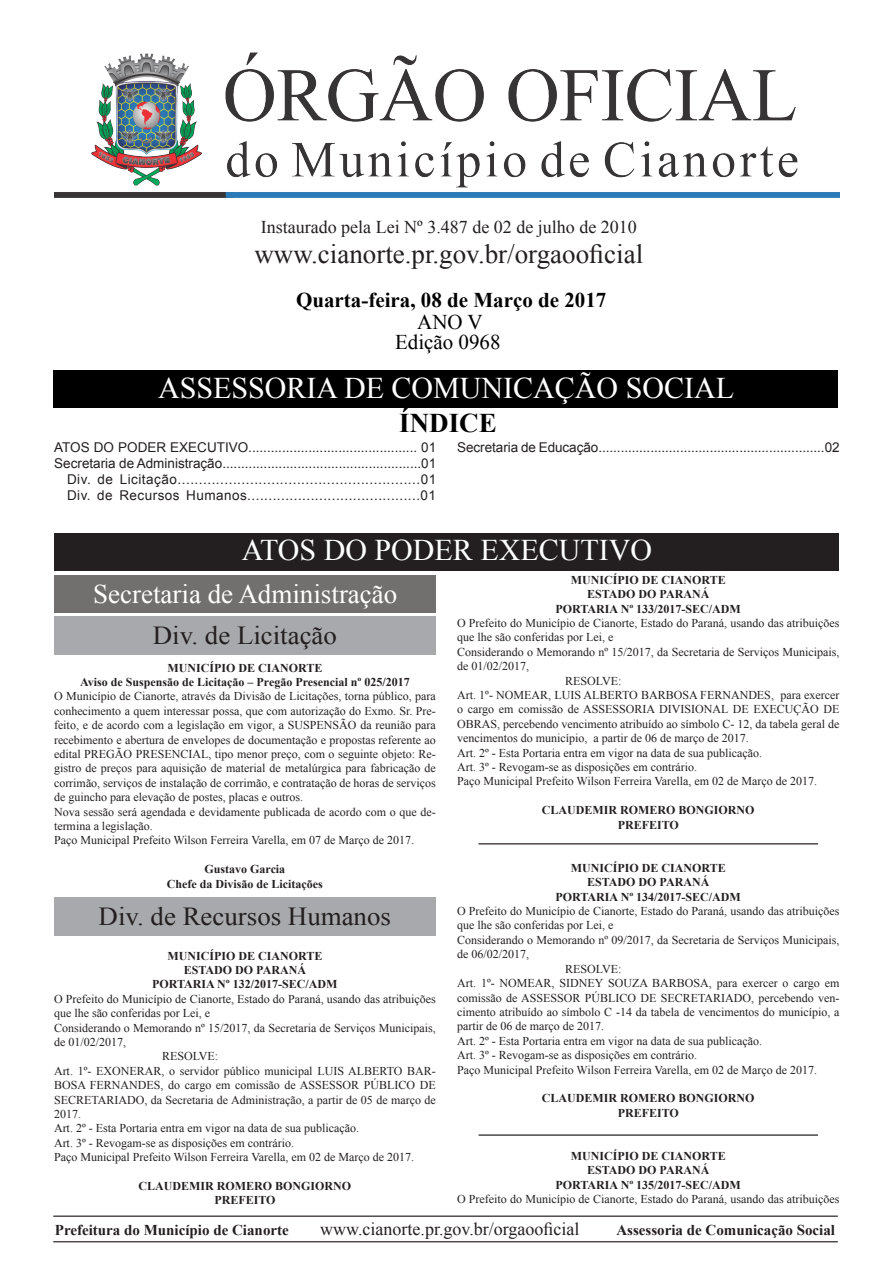
<style>
.page{position:relative;width:893px;height:1263px;background:#fff}
.page>*{position:absolute;margin:0;border:0;box-sizing:border-box;transform-origin:0 0}
.t1{font:30px "Times New Roman";color:#fff}
.t2{font:27px "Times New Roman";color:#231f20}
.t3{font:27px "Times New Roman";color:#fff}
.t4{font:700 27px "Times New Roman";color:#000}
.t5{font:25.95px "Times New Roman";color:#231f20}
.t6{font:700 21px "Times New Roman";color:#000}
.t7{font:21px "Times New Roman";color:#000}
.t8{font:18px "Times New Roman";color:#231f20}
.t9{font:700 15px "Times New Roman";color:#231f20}
.t10{font:13.5px "Arial";color:#231f20}
.t11{font:13.5px "Arial";letter-spacing:.04em;color:#231f20}
.t12{font:13.5px "Arial";letter-spacing:.035em;color:#231f20}
.t13{font:12px/14.4px "Times New Roman";color:#231f20}
.t14{font:700 12px "Times New Roman";color:#231f20}
</style>
<div class="page">
<hr style="left:53px;top:1215px;width:785px;height:2px;background:#4d4948">
<hr style="left:53px;top:1241px;width:785px;height:1px;background:#4d4948">
<div style="left:53px;top:370px;width:785px;height:38px;background:#000"></div>
<img style="left:54px;top:53px;width:785px;height:144px">
<div style="left:54px;top:533px;width:785px;height:37px;background:#231f20"></div>
<div style="left:54px;top:576px;width:382px;height:37px;background:#72706f"></div>
<div style="left:54px;top:616px;width:382px;height:39px;background:#a8a9ad"></div>
<div style="left:54px;top:897px;width:382px;height:39px;background:#a8a9ad"></div>
<hr style="left:479px;top:1134px;width:339px;height:2px;background:#4d4948">
<hr style="left:478px;top:843px;width:340px;height:1px;background:#4d4948">
<p class="t8" style="left:261px;top:215px;width:378px">Instaurado pela Lei Nº 3.487 de 02 de julho de 2010</p>
<p class="t2" style="left:254px;top:235px;width:390px">www.cianorte.pr.gov.br/orgaooficial</p>
<p class="t6" style="left:296px;top:285px;width:312px">Quarta-feira, 08 de Março de 2017</p>
<p class="t7" style="left:417px;top:308px;width:67px">ANO V</p>
<p class="t7" style="left:395px;top:328px;width:107px">Edição 0968</p>
<p class="t1" style="left:158px;top:368px;width:577px">ASSESSORIA DE COMUNICAÇÃO SOCIAL</p>
<p class="t10" style="left:54px;top:438px;width:383px">ATOS DO PODER EXECUTIVO............................................. 01</p>
<p class="t10" style="left:54px;top:454px;width:383px">Secretaria de Administração.....................................................01</p>
<p class="t11" style="left:67px;top:470px;width:371px">Div. de Licitação.........................................................01</p>
<p class="t12" style="left:67px;top:487px;width:370px">Div. de Recursos Humanos.........................................01</p>
<p class="t4" style="left:399px;top:404px;width:99px">ÍNDICE</p>
<p class="t10" style="left:457px;top:438px;width:384px">Secretaria de Educação.............................................................02</p>
<p class="t1" style="left:242px;top:530px;width:412px">ATOS DO PODER EXECUTIVO</p>
<p class="t1" style="left:241px;top:538px;width:412px">ATOS DO PODER EXECUTIVO</p>
<p class="t3" style="left:93px;top:576px;width:306px">Secretaria de Administração</p>
<p class="t5" style="left:153px;top:618px;width:186px">Div. de Licitação</p>
<p class="t14" style="left:167px;top:659px;width:156px">MUNICÍPIO DE CIANORTE</p>
<p class="t14" style="left:80px;top:674px;width:331px">Aviso de Suspensão de Licitação – Pregão Presencial nº 025/2017</p>
<p class="t13" style="left:54px;top:689px;width:383px;text-align:justify">O Município de Cianorte, através da Divisão de Licitações, torna público, para conhecimento a quem interessar possa, que com autorização do Exmo. Sr. Pre&shy;feito, e de acordo com a legislação em vigor, a SUSPENSÃO da reunião para recebimento e abertura de envelopes de documentação e propostas referente ao edital PREGÃO PRESENCIAL, tipo menor preço, com o seguinte objeto: Re&shy;gistro de preços para aquisição de material de metalúrgica para fabricação de corrimão, serviços de instalação de corrimão, e contratação de horas de serviços de guincho para elevação de postes, placas e outros.</p>
<p class="t13" style="left:54px;top:804px;width:383px">Nova sessão será agendada e devidamente publicada de acordo com o que de&shy;termina a legislação.</p>
<p class="t13" style="left:54px;top:833px;width:361px">Paço Municipal Prefeito Wilson Ferreira Varella, em 07 de Março de 2017.</p>
<p class="t14" style="left:205px;top:861px;width:82px">Gustavo Garcia</p>
<p class="t14" style="left:167px;top:875px;width:157px">Chefe da Divisão de Licitações</p>
<p class="t5" style="left:99px;top:899px;width:294px">Div. de Recursos Humanos</p>
<p class="t14" style="left:167px;top:947px;width:156px">MUNICÍPIO DE CIANORTE</p>
<p class="t14" style="left:184px;top:962px;width:124px">ESTADO DO PARANÁ</p>
<p class="t14" style="left:152px;top:976px;width:187px">PORTARIA Nº 132/2017-SEC/ADM</p>
<p class="t13" style="left:54px;top:991px;width:383px">O Prefeito do Município de Cianorte, Estado do Paraná, usando das atribuições que lhe são conferidas por Lei, e</p>
<p class="t13" style="left:54px;top:1020px;width:383px">Considerando o Memorando nº 15/2017, da Secretaria de Serviços Municipais, de 01/02/2017,</p>
<p class="t13" style="left:162px;top:1049px;width:58px">RESOLVE:</p>
<p class="t13" style="left:54px;top:1063px;width:383px;text-align:justify">Art. 1º- EXONERAR, o servidor público municipal LUIS ALBERTO BAR-BOSA FERNANDES, do cargo em comissão de ASSESSOR PÚBLICO DE SECRETARIADO, da Secretaria de Administração, a partir de 05 de março de 2017.</p>
<p class="t13" style="left:54px;top:1121px;width:306px">Art. 2º - Esta Portaria entra em vigor na data de sua publicação.</p>
<p class="t13" style="left:54px;top:1135px;width:242px">Art. 3º - Revogam-se as disposições em contrário.</p>
<p class="t13" style="left:54px;top:1150px;width:361px">Paço Municipal Prefeito Wilson Ferreira Varella, em 02 de Março de 2017.</p>
<p class="t14" style="left:139px;top:1178px;width:214px">CLAUDEMIR ROMERO BONGIORNO</p>
<p class="t14" style="left:214px;top:1192px;width:63px">PREFEITO</p>
<p class="t14" style="left:571px;top:571px;width:156px">MUNICÍPIO DE CIANORTE</p>
<p class="t14" style="left:587px;top:586px;width:124px">ESTADO DO PARANÁ</p>
<p class="t14" style="left:556px;top:600px;width:187px">PORTARIA Nº 133/2017-SEC/ADM</p>
<p class="t13" style="left:457px;top:616px;width:384px">O Prefeito do Município de Cianorte, Estado do Paraná, usando das atribuições que lhe são conferidas por Lei, e</p>
<p class="t13" style="left:457px;top:644px;width:384px">Considerando o Memorando nº 15/2017, da Secretaria de Serviços Municipais, de 01/02/2017,</p>
<p class="t13" style="left:565px;top:673px;width:58px">RESOLVE:</p>
<p class="t13" style="left:457px;top:688px;width:384px;text-align:justify">Art. 1º- NOMEAR, LUIS ALBERTO BARBOSA FERNANDES, para exercer o cargo em comissão de ASSESSORIA DIVISIONAL DE EXECUÇÃO DE OBRAS, percebendo vencimento atribuído ao símbolo C- 12, da tabela geral de vencimentos do município, a partir de 06 de março de 2017.</p>
<p class="t13" style="left:457px;top:745px;width:306px">Art. 2º - Esta Portaria entra em vigor na data de sua publicação.</p>
<p class="t13" style="left:457px;top:760px;width:242px">Art. 3º - Revogam-se as disposições em contrário.</p>
<p class="t13" style="left:457px;top:774px;width:361px">Paço Municipal Prefeito Wilson Ferreira Varella, em 02 de Março de 2017.</p>
<p class="t14" style="left:542px;top:802px;width:214px">CLAUDEMIR ROMERO BONGIORNO</p>
<p class="t14" style="left:618px;top:816px;width:63px">PREFEITO</p>
<p class="t14" style="left:571px;top:859px;width:156px">MUNICÍPIO DE CIANORTE</p>
<p class="t14" style="left:587px;top:874px;width:124px">ESTADO DO PARANÁ</p>
<p class="t14" style="left:556px;top:888px;width:187px">PORTARIA Nº 134/2017-SEC/ADM</p>
<p class="t13" style="left:457px;top:904px;width:384px">O Prefeito do Município de Cianorte, Estado do Paraná, usando das atribuições que lhe são conferidas por Lei, e</p>
<p class="t13" style="left:457px;top:932px;width:384px">Considerando o Memorando nº 09/2017, da Secretaria de Serviços Municipais, de 06/02/2017,</p>
<p class="t13" style="left:565px;top:961px;width:58px">RESOLVE:</p>
<p class="t13" style="left:457px;top:976px;width:384px;text-align:justify">Art. 1º- NOMEAR, SIDNEY SOUZA BARBOSA, para exercer o cargo em comissão de ASSESSOR PÚBLICO DE SECRETARIADO, percebendo ven&shy;cimento atribuído ao símbolo C -14 da tabela de vencimentos do município, a partir de 06 de março de 2017.</p>
<p class="t13" style="left:457px;top:1033px;width:306px">Art. 2º - Esta Portaria entra em vigor na data de sua publicação.</p>
<p class="t13" style="left:457px;top:1048px;width:242px">Art. 3º - Revogam-se as disposições em contrário.</p>
<p class="t13" style="left:457px;top:1062px;width:361px">Paço Municipal Prefeito Wilson Ferreira Varella, em 02 de Março de 2017.</p>
<p class="t14" style="left:542px;top:1090px;width:214px">CLAUDEMIR ROMERO BONGIORNO</p>
<p class="t14" style="left:618px;top:1104px;width:63px">PREFEITO</p>
<p class="t14" style="left:571px;top:1147px;width:156px">MUNICÍPIO DE CIANORTE</p>
<p class="t14" style="left:587px;top:1162px;width:124px">ESTADO DO PARANÁ</p>
<p class="t14" style="left:556px;top:1176px;width:187px">PORTARIA Nº 135/2017-SEC/ADM</p>
<p class="t13" style="left:457px;top:1192px;width:384px">O Prefeito do Município de Cianorte, Estado do Paraná, usando das atribuições</p>
<p class="t9" style="left:55px;top:1220px;width:235px">Prefeitura do Município de Cianorte</p>
<h3 class="t8" style="left:320px;top:1217px;width:261px">www.cianorte.pr.gov.br/orgaooficial</h3>
<p class="t9" style="left:616px;top:1220px;width:220px">Assessoria de Comunicação Social</p>
</div>
